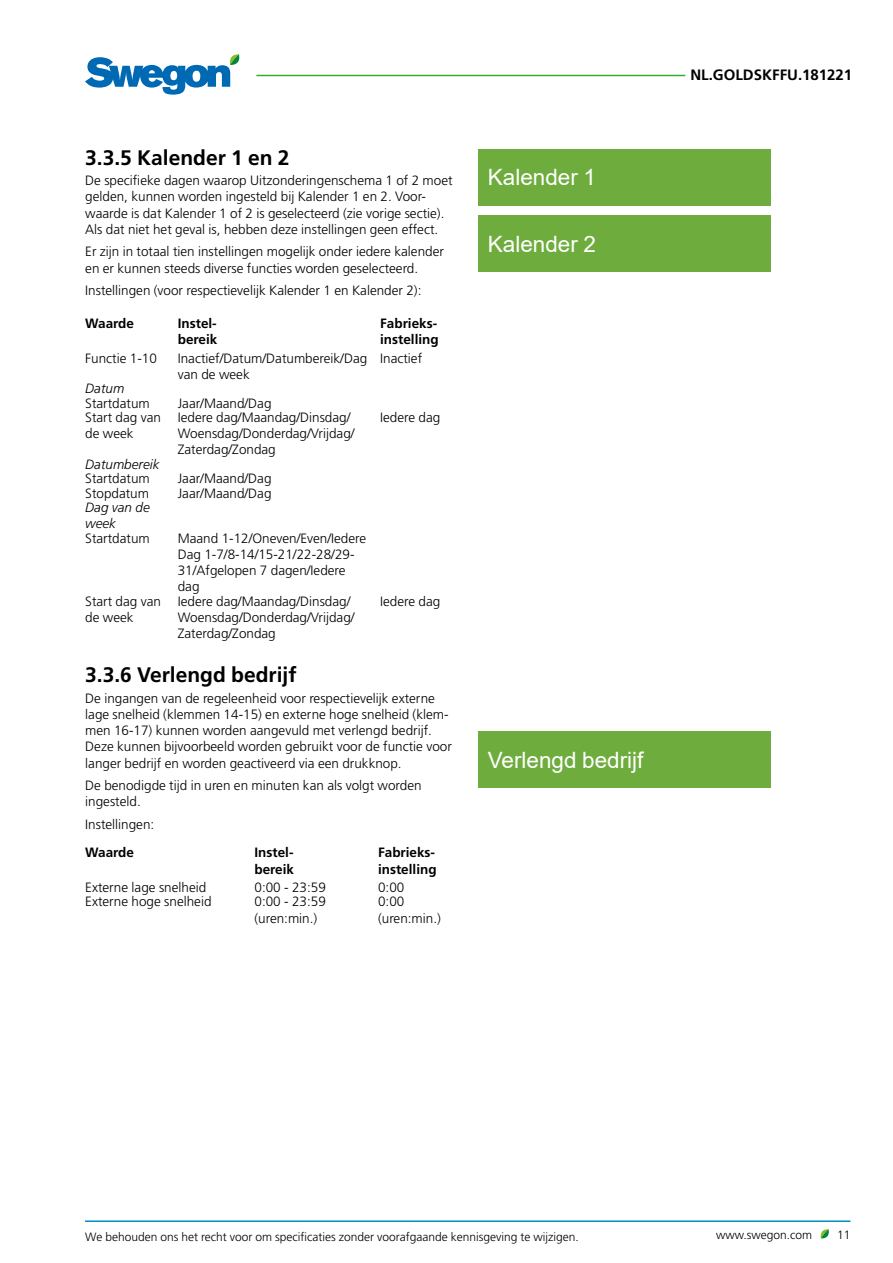
<style>
.page{position:relative;width:893px;height:1263px;background:#fff}
.page>*{position:absolute;margin:0;border:0;box-sizing:border-box;transform-origin:0 0}
.t1{font:22.5px "Arial";color:#fff}
.t2{font:700 21px "Frutiger";color:#000}
.t3{font:700 15px "Frutiger";color:#000}
.t4{font:300 13.5px/16.2px "Frutiger";color:#000}
.t5{font:700 13.5px/16.2px "Frutiger";color:#000}
.t6{font:italic 300 13.5px/16.2px "Frutiger";color:#000}
.t7{font:300 12px "Frutiger";color:#000}
</style>
<div class="page">
<hr style="left:85px;top:1220px;width:765px;height:2px;background:#008bc5">
<svg style="left:820px;top:1229px;width:9px;height:10px"></svg>
<hr style="left:256px;top:75px;width:429px;height:1px;background:#3aaa35">
<svg style="left:85px;top:54px;width:154px;height:41px"></svg>
<div style="left:478px;top:149px;width:293px;height:57px;background:#6ead3d"></div>
<div style="left:478px;top:215px;width:293px;height:57px;background:#6ead3d"></div>
<div style="left:478px;top:731px;width:293px;height:57px;background:#6ead3d"></div>
<h2 class="t2" style="left:85px;top:145px;width:206px">3.3.5 Kalender 1 en 2</h2>
<p class="t4" style="left:85px;top:173px;width:369px">De specifieke dagen waarop Uitzonderingenschema 1 of 2 moet gelden, kunnen worden ingesteld bij Kalender 1 en 2. Voor&shy;waarde is dat Kalender 1 of 2 is geselecteerd (zie vorige sectie).<br>Als dat niet het geval is, hebben deze instellingen geen effect.</p>
<p class="t4" style="left:85px;top:244px;width:360px">Er zijn in totaal tien instellingen mogelijk onder iedere kalender en er kunnen steeds diverse functies worden geselecteerd.</p>
<p class="t4" style="left:85px;top:283px;width:338px">Instellingen (voor respectievelijk Kalender 1 en Kalender 2):</p>
<p class="t5" style="left:85px;top:315px;width:50px">Waarde</p>
<p class="t5" style="left:178px;top:315px;width:41px">Instel&shy;bereik</p>
<p class="t5" style="left:380px;top:315px;width:60px">Fabrieks&shy;instelling</p>
<p class="t4" style="left:85px;top:350px;width:73px">Functie 1-10</p>
<p class="t4" style="left:178px;top:350px;width:191px">Inactief/Datum/Datumbereik/Dag van de week</p>
<p class="t4" style="left:380px;top:350px;width:43px">Inactief</p>
<p class="t6" style="left:85px;top:381px;width:41px">Datum</p>
<p class="t4" style="left:85px;top:395px;width:66px">Startdatum</p>
<p class="t4" style="left:178px;top:395px;width:95px">Jaar/Maand/Dag</p>
<p class="t4" style="left:85px;top:409px;width:77px">Start dag van de week</p>
<p class="t4" style="left:178px;top:409px;width:178px">Iedere dag/Maandag/Dinsdag/<br>Woensdag/Donderdag/Vrijdag/<br>Zaterdag/Zondag</p>
<p class="t4" style="left:380px;top:409px;width:62px">Iedere dag</p>
<p class="t6" style="left:85px;top:456px;width:76px">Datumbereik</p>
<p class="t4" style="left:85px;top:471px;width:66px">Startdatum</p>
<p class="t4" style="left:178px;top:471px;width:95px">Jaar/Maand/Dag</p>
<p class="t4" style="left:85px;top:485px;width:65px">Stopdatum</p>
<p class="t4" style="left:178px;top:485px;width:95px">Jaar/Maand/Dag</p>
<p class="t6" style="left:85px;top:499px;width:66px">Dag van de week</p>
<p class="t4" style="left:85px;top:530px;width:66px">Startdatum</p>
<p class="t4" style="left:178px;top:530px;width:190px">Maand 1-12/Oneven/Even/Iedere<br>Dag 1-7/8-14/15-21/22-28/29-<br>31/Afgelopen 7 dagen/Iedere dag</p>
<p class="t4" style="left:85px;top:593px;width:77px">Start dag van de week</p>
<p class="t4" style="left:178px;top:593px;width:178px">Iedere dag/Maandag/Dinsdag/<br>Woensdag/Donderdag/Vrijdag/<br>Zaterdag/Zondag</p>
<p class="t4" style="left:380px;top:593px;width:62px">Iedere dag</p>
<h2 class="t2" style="left:85px;top:662px;width:213px">3.3.6 Verlengd bedrijf</h2>
<p class="t4" style="left:85px;top:690px;width:368px">De ingangen van de regeleenheid voor respectievelijk externe lage snelheid (klemmen 14-15) en externe hoge snelheid (klem&shy;men 16-17) kunnen worden aangevuld met verlengd bedrijf.<br>Deze kunnen bijvoorbeeld worden gebruikt voor de functie voor langer bedrijf en worden geactiveerd via een drukknop.</p>
<p class="t4" style="left:85px;top:778px;width:338px">De benodigde tijd in uren en minuten kan als volgt worden ingesteld.</p>
<p class="t4" style="left:85px;top:816px;width:71px">Instellingen:</p>
<p class="t5" style="left:85px;top:845px;width:50px">Waarde</p>
<p class="t5" style="left:255px;top:845px;width:41px">Instel&shy;bereik</p>
<p class="t5" style="left:378px;top:845px;width:60px">Fabrieks&shy;instelling</p>
<p class="t4" style="left:85px;top:879px;width:123px">Externe lage snelheid</p>
<p class="t4" style="left:255px;top:879px;width:73px">0:00 - 23:59</p>
<p class="t4" style="left:378px;top:879px;width:28px">0:00</p>
<p class="t4" style="left:85px;top:894px;width:128px">Externe hoge snelheid</p>
<p class="t4" style="left:255px;top:894px;width:73px">0:00 - 23:59 (uren:min.)</p>
<p class="t4" style="left:378px;top:894px;width:64px">0:00 (uren:min.)</p>
<h1 class="t1" style="left:488px;top:162px;width:110px">Kalender 1</h1>
<h1 class="t1" style="left:488px;top:228px;width:110px">Kalender 2</h1>
<h1 class="t1" style="left:488px;top:744px;width:157px">Verlengd bedrijf</h1>
<p class="t3" style="left:690px;top:66px;width:163px">NL.GOLDSKFFU.181221</p>
<p class="t7" style="left:85px;top:1230px;width:495px">We behouden ons het recht voor om specificaties zonder voorafgaande kennisgeving te wijzigen.</p>
<p class="t7" style="left:716px;top:1228px;width:98px">www.swegon.com</p>
<p class="t7" style="left:837px;top:1228px;width:15px">11</p>
</div>
